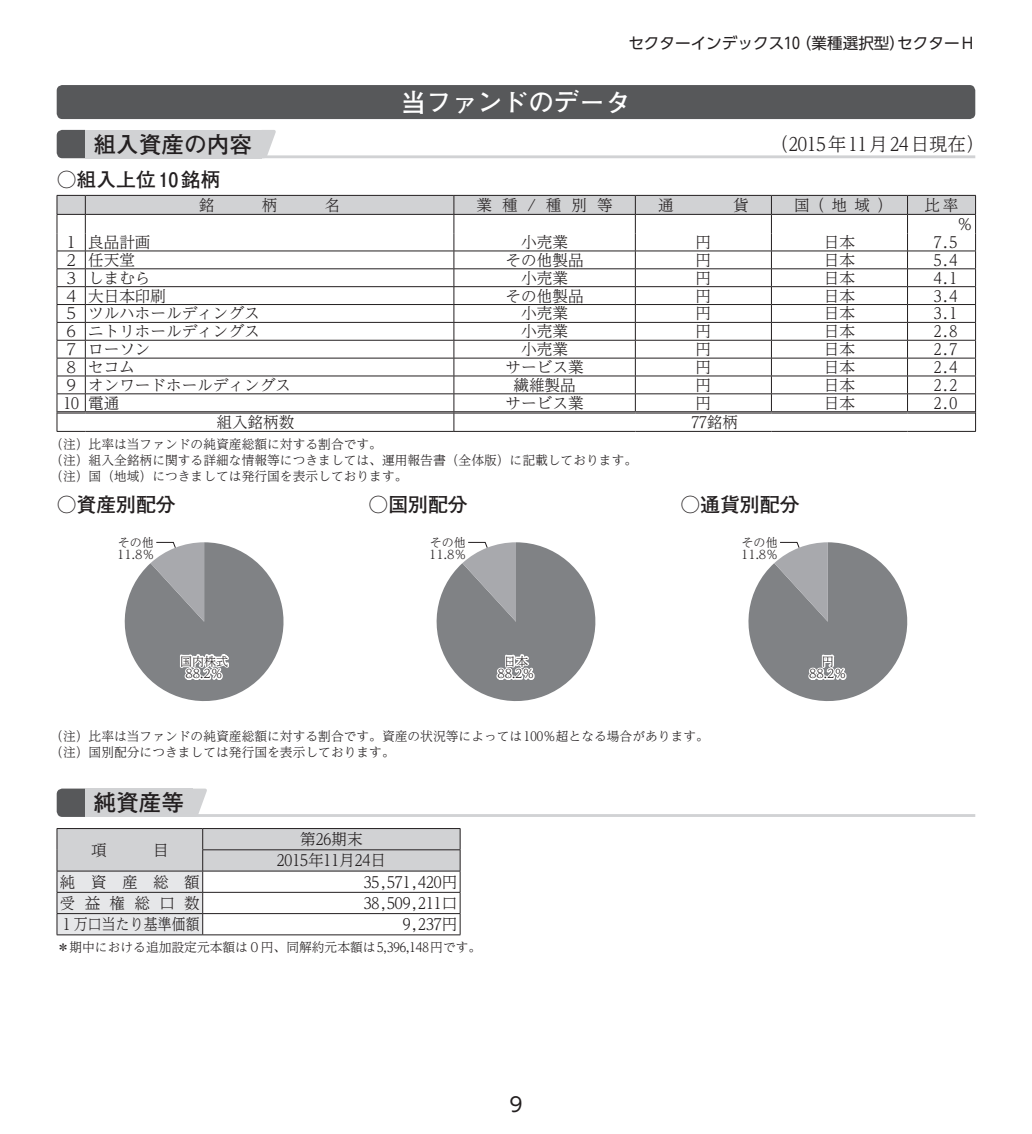
<style>
.page{position:relative;width:1032px;height:1134px;background:#fff}
.page>*{position:absolute;margin:0;border:0;box-sizing:border-box;transform-origin:0 0}
.t1{font:700 25.6px "Futo Go B101 Pro";color:#fff}
.t2{font:700 22.6px "Futo Go B101 Pro";color:#231f20}
.t3{font:700 19.8px "Futo Go B101 Pro";color:#231f20}
.t4{font:19.8px "UD Shin Go Pro";color:#231f20}
.t5{font:300 18.4px "UD Reimin Pro";color:#231f20}
.t6{font:300 15.6px/19px "UD Reimin Pro";color:#231f20}
.t7{font:15.6px "UD Shin Go Pro";color:#231f20}
.t8{font:300 15.6px "UD Reimin Pro";color:#231f20;scale:.89 1}
.t9{font:300 12.8px/16.4px "UD Reimin Pro";color:#231f20}
.t10{font:300 12px/12.8px "UD Reimin Pro";color:#231f20;text-align:center}
</style>
<div class="page">
<div style="left:57px;top:85px;width:918px;height:34px;background:#57585a;border-radius:6px"></div>
<hr style="left:85px;top:155px;width:890px;height:3px;background:#d1d2d4">
<svg style="left:57px;top:130px;width:28px;height:28px"></svg>
<div style="left:85px;top:130px;width:177px;height:28px;background:#d1d2d4"></div>
<svg style="left:262px;top:130px;width:14px;height:26px"></svg>
<svg style="left:57px;top:195px;width:919px;height:237px"></svg>
<svg style="left:124px;top:542px;width:160px;height:159px"></svg>
<svg style="left:436px;top:542px;width:160px;height:159px"></svg>
<svg style="left:748px;top:542px;width:160px;height:159px"></svg>
<hr style="left:85px;top:814px;width:890px;height:3px;background:#d1d2d4">
<svg style="left:57px;top:788px;width:28px;height:29px"></svg>
<div style="left:85px;top:788px;width:108px;height:29px;background:#d1d2d4"></div>
<svg style="left:193px;top:788px;width:14px;height:26px"></svg>
<svg style="left:57px;top:828px;width:404px;height:107px"></svg>
<hr style="left:57px;top:892px;width:146px;height:1px;background:#231f20">
<hr style="left:57px;top:913px;width:146px;height:1px;background:#231f20">
<hr style="left:57px;top:934px;width:146px;height:1px;background:#231f20">
<hr style="left:203px;top:892px;width:257px;height:1px;background:#231f20">
<hr style="left:203px;top:913px;width:257px;height:1px;background:#231f20">
<hr style="left:203px;top:934px;width:257px;height:1px;background:#231f20">
<p class="t7" style="left:628px;top:31px;width:348px">セクターインデックス10（業種選択型）セクターＨ</p>
<h1 class="t1" style="left:401px;top:82px;width:231px">当ファンドのデータ</h1>
<h2 class="t2" style="left:94px;top:126px;width:160px">組入資産の内容</h2>
<p class="t5" style="left:770px;top:129px;width:216px">（2015年 11月 24日現在）</p>
<p class="t3" style="left:57px;top:164px;width:165px">○組入上位 10銘柄</p>
<p class="t6" style="left:199px;top:195px;width:17px">銘</p>
<p class="t6" style="left:262px;top:195px;width:17px">柄</p>
<p class="t6" style="left:325px;top:195px;width:17px">名</p>
<p class="t6" style="left:477px;top:195px;width:138px">業種/種別等</p>
<p class="t6" style="left:658px;top:195px;width:17px">通</p>
<p class="t6" style="left:733px;top:195px;width:17px">貨</p>
<p class="t6" style="left:794px;top:195px;width:100px">国（地域）</p>
<p class="t6" style="left:957px;top:195px;width:17px;text-indent:-33px">比率％</p>
<p class="t6" style="left:63px;top:232px;width:6px">1</p>
<p class="t6" style="left:88px;top:232px;width:64px">良品計画</p>
<p class="t6" style="left:521px;top:232px;width:48px">小売業</p>
<p class="t6" style="left:695px;top:232px;width:17px">円</p>
<p class="t6" style="left:824px;top:232px;width:33px">日本</p>
<p class="t6" style="left:934px;top:232px;width:25px">7.5</p>
<p class="t6" style="left:63px;top:250px;width:73px">2 任天堂</p>
<p class="t6" style="left:506px;top:250px;width:79px">その他製品</p>
<p class="t6" style="left:695px;top:250px;width:17px">円</p>
<p class="t6" style="left:824px;top:250px;width:33px">日本</p>
<p class="t6" style="left:934px;top:250px;width:25px">5.4</p>
<p class="t6" style="left:63px;top:268px;width:89px">3 しまむら</p>
<p class="t6" style="left:521px;top:268px;width:48px">小売業</p>
<p class="t6" style="left:695px;top:268px;width:17px">円</p>
<p class="t6" style="left:824px;top:268px;width:33px">日本</p>
<p class="t6" style="left:934px;top:268px;width:25px">4.1</p>
<p class="t6" style="left:63px;top:286px;width:104px">4 大日本印刷</p>
<p class="t6" style="left:506px;top:286px;width:79px">その他製品</p>
<p class="t6" style="left:695px;top:286px;width:17px">円</p>
<p class="t6" style="left:824px;top:286px;width:33px">日本</p>
<p class="t6" style="left:934px;top:286px;width:25px">3.4</p>
<p class="t6" style="left:63px;top:303px;width:198px">5 ツルハホールディングス</p>
<p class="t6" style="left:521px;top:303px;width:48px">小売業</p>
<p class="t6" style="left:695px;top:303px;width:17px">円</p>
<p class="t6" style="left:824px;top:303px;width:33px">日本</p>
<p class="t6" style="left:934px;top:303px;width:25px">3.1</p>
<p class="t6" style="left:63px;top:321px;width:198px">6 ニトリホールディングス</p>
<p class="t6" style="left:521px;top:321px;width:48px">小売業</p>
<p class="t6" style="left:695px;top:321px;width:17px">円</p>
<p class="t6" style="left:824px;top:321px;width:33px">日本</p>
<p class="t6" style="left:934px;top:321px;width:25px">2.8</p>
<p class="t6" style="left:63px;top:339px;width:89px">7 ローソン</p>
<p class="t6" style="left:521px;top:339px;width:48px">小売業</p>
<p class="t6" style="left:695px;top:339px;width:17px">円</p>
<p class="t6" style="left:824px;top:339px;width:33px">日本</p>
<p class="t6" style="left:934px;top:339px;width:25px">2.7</p>
<p class="t6" style="left:63px;top:357px;width:73px">8 セコム</p>
<p class="t6" style="left:506px;top:357px;width:79px">サービス業</p>
<p class="t6" style="left:695px;top:357px;width:17px">円</p>
<p class="t6" style="left:824px;top:357px;width:33px">日本</p>
<p class="t6" style="left:934px;top:357px;width:25px">2.4</p>
<p class="t6" style="left:63px;top:375px;width:229px">9 オンワードホールディングス</p>
<p class="t6" style="left:513px;top:375px;width:64px">繊維製品</p>
<p class="t6" style="left:695px;top:375px;width:17px">円</p>
<p class="t6" style="left:824px;top:375px;width:33px">日本</p>
<p class="t6" style="left:934px;top:375px;width:25px">2.2</p>
<p class="t6" style="left:63px;top:393px;width:57px">10 電通</p>
<p class="t6" style="left:506px;top:393px;width:79px">サービス業</p>
<p class="t6" style="left:695px;top:393px;width:17px">円</p>
<p class="t6" style="left:824px;top:393px;width:33px">日本</p>
<p class="t6" style="left:934px;top:393px;width:25px">2.0</p>
<p class="t6" style="left:216px;top:412px;width:79px">組入銘柄数</p>
<p class="t6" style="left:691px;top:412px;width:48px">77銘柄</p>
<p class="t9" style="left:50px;top:435px;width:588px">（注）比率は当ファンドの純資産総額に対する割合です。<br>（注）組入全銘柄に関する詳細な情報等につきましては、運用報告書（全体版）に記載しております。（注）国（地域）につきましては発行国を表示しております。</p>
<p class="t3" style="left:57px;top:488px;width:121px">○資産別配分</p>
<p class="t3" style="left:680px;top:488px;width:121px">○通貨別配分</p>
<p class="t3" style="left:369px;top:488px;width:101px">○国別配分</p>
<p class="t10" style="left:117px;top:535px;width:39px;text-align:left">その他<br>11.8％</p>
<p class="t10" style="left:429px;top:535px;width:39px;text-align:left">その他<br>11.8％</p>
<p class="t10" style="left:741px;top:535px;width:39px;text-align:left">その他<br>11.8％</p>
<p class="t10" style="left:180px;top:654px;width:50px">国内株式<br>88.2％</p>
<p class="t10" style="left:497px;top:654px;width:39px">日本<br>88.2％</p>
<p class="t10" style="left:809px;top:654px;width:39px">円<br>88.2％</p>
<p class="t9" style="left:50px;top:727px;width:660px">（注）比率は当ファンドの純資産総額に対する割合です。資産の状況等によっては 100％超となる場合があります。（注）国別配分につきましては発行国を表示しております。</p>
<h2 class="t2" style="left:94px;top:785px;width:92px">純資産等</h2>
<p class="t6" style="left:91px;top:840px;width:17px">項</p>
<p class="t6" style="left:153px;top:840px;width:17px">目</p>
<p class="t6" style="left:277px;top:828px;width:111px;line-height:21.2px;text-align:center">第26期末<br>2015年11月24日</p>
<p class="t6" style="left:60px;top:872px;width:142px">純資産総額</p>
<p class="t6" style="left:364px;top:872px;width:95px">35,571,420円</p>
<p class="t6" style="left:60px;top:893px;width:142px">受益権総口数</p>
<p class="t6" style="left:364px;top:893px;width:95px">38,509,211口</p>
<p class="t8" style="left:60px;top:911px;width:159px">1 万口当たり基準価額</p>
<p class="t6" style="left:403px;top:914px;width:56px">9,237円</p>
<p class="t9" style="left:57px;top:938px;width:426px">＊期中における追加設定元本額は0円、同解約元本額は 5,396,148円です。</p>
<p class="t4" style="left:509px;top:1088px;width:15px">9</p>
</div>
